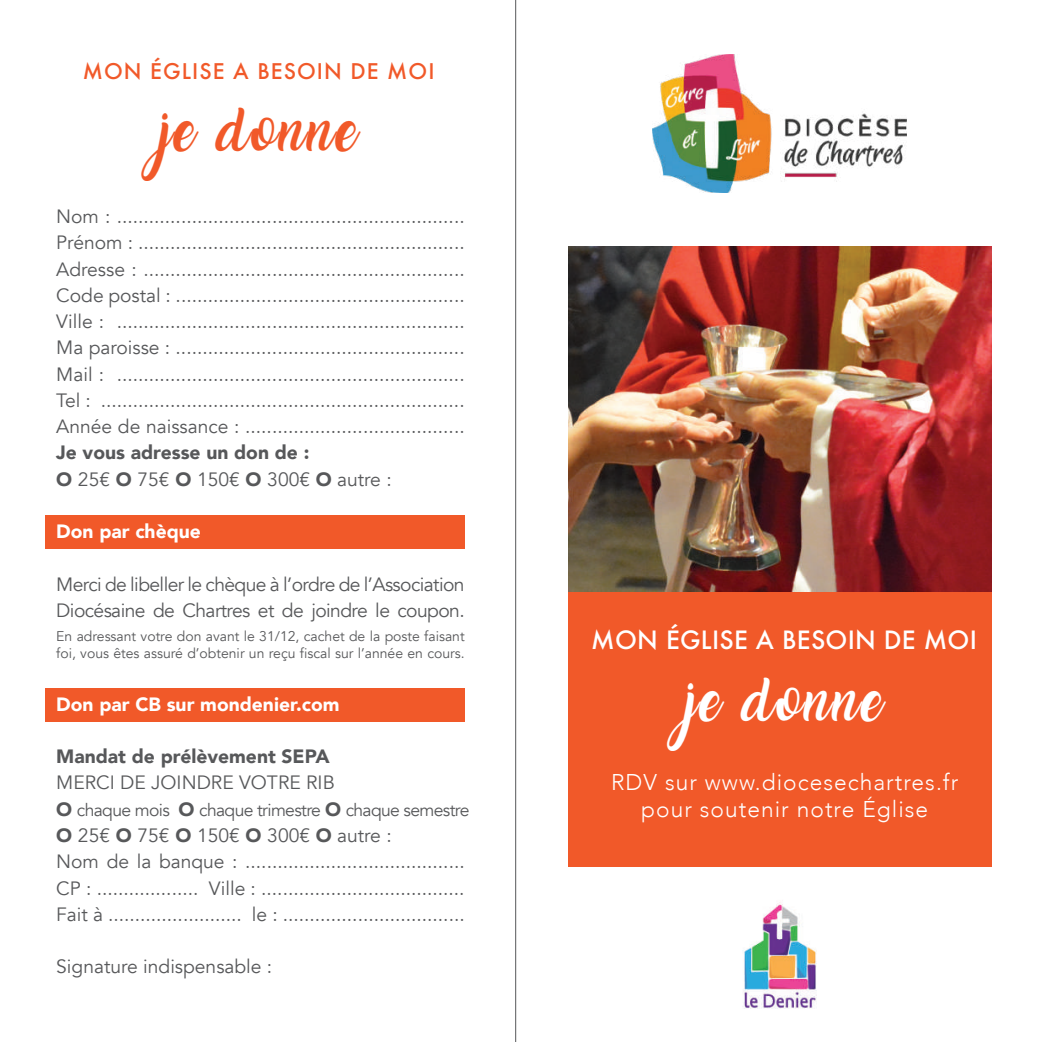
<style>
.page{position:relative;width:1042px;height:1042px;background:#fff}
.page>*{position:absolute;margin:0;border:0;box-sizing:border-box;transform-origin:0 0}
.t1{font:38.5px "Amarillo";letter-spacing:.045em;color:#fff}
.t2{font:38.5px "Amarillo";letter-spacing:.045em;color:#f15929}
.t3{font:500 24.5px "Futura";letter-spacing:.01em;color:#fff}
.t4{font:300 22.75px/27.3px "Avenir";letter-spacing:.045em;color:#fff;text-align:center}
.t5{font:500 21px "Futura";letter-spacing:.05em;color:#f15929}
.t6{font:19.25px/26.2px "Avenir";color:#57585a;text-align:justify}
.t7{font:19.25px/26.2px "Avenir";letter-spacing:-.03em;color:#57585a}
.t8{font:900 19.25px/26.2px "Avenir";color:#57585a}
.t9{font:900 19.25px "Avenir";color:#fff}
.t10{font:17.5px "Avenir";letter-spacing:-.035em;color:#57585a}
.t11{font:14px/16.8px "Avenir";color:#57585a}
.s1{font-weight:400}
.s2{font-weight:900;font-size:19.25px}
.s3{font-weight:900}
</style>
<div class="page">
<div style="left:568px;top:590px;width:424px;height:276px;background:#f15929"></div>
<div style="left:45px;top:688px;width:419px;height:33px;background:#f15929"></div>
<div style="left:45px;top:516px;width:419px;height:33px;background:#f15929"></div>
<img style="left:742px;top:900px;width:75px;height:109px">
<img style="left:652px;top:54px;width:255px;height:139px">
<img style="left:568px;top:246px;width:424px;height:346px">
<hr style="left:515px;top:0;width:1px;height:1042px;background:#57585a">
<p class="t5" style="left:83px;top:57px;width:353px">MON ÉGLISE A BESOIN DE MOI</p>
<h1 class="t2" style="left:160px;top:115px;width:199px">je donne</h1>
<p class="t6" style="left:56px;top:204px;width:410px">Nom : .................................................................<br>Prénom : .............................................................<br>Adresse : ............................................................<br>Code postal : ......................................................<br>Ville : .................................................................<br>Ma paroisse : ......................................................<br>Mail : .................................................................<br>Tel : ....................................................................<br>Année de naissance : .........................................</p>
<p class="t8" style="left:56px;top:439px;width:337px">Je vous adresse un don de :<br>O <span class="s1">25€</span> O <span class="s1">75€</span> O <span class="s1">150€</span> O <span class="s1">300€</span> O <span class="s1">autre :</span></p>
<p class="t9" style="left:56px;top:515px;width:146px">Don par chèque</p>
<p class="t7" style="left:56px;top:571px;width:410px">Merci de libeller le chèque à l’ordre de l’Association<br>Diocésaine de Chartres et de joindre le coupon.</p>
<p class="t11" style="left:56px;top:628px;width:410px">En adressant votre don avant le 31/12, cachet de la poste faisant foi, vous êtes assuré d’obtenir un reçu fiscal sur l’année en cours.</p>
<p class="t9" style="left:56px;top:687px;width:285px">Don par CB sur mondenier.com</p>
<p class="t8" style="left:56px;top:743px;width:275px">Mandat de prélèvement SEPA</p>
<p class="t6" style="left:56px;top:770px;width:280px">MERCI DE JOINDRE VOTRE RIB</p>
<p class="t10" style="left:56px;top:799px;width:415px"><span class="s2">O</span> chaque mois <span class="s2">O</span> chaque trimestre <span class="s2">O</span> chaque semestre</p>
<p class="t6" style="left:56px;top:822px;width:410px;text-align:left"><span class="s3">O</span> 25€ <span class="s3">O</span> 75€ <span class="s3">O</span> 150€ <span class="s3">O</span> 300€ <span class="s3">O</span> autre :<br>Nom de la banque : .........................................<br>CP : ................... Ville : ......................................<br>Fait à ......................... le : ..................................</p>
<p class="t6" style="left:56px;top:954px;width:218px">Signature indispensable :</p>
<p class="t3" style="left:591px;top:623px;width:387px">MON ÉGLISE A BESOIN DE MOI</p>
<h1 class="t1" style="left:685px;top:685px;width:199px">je donne</h1>
<p class="t4" style="left:611px;top:768px;width:349px">RDV sur www.diocesechartres.fr pour soutenir notre Église</p>
</div>
